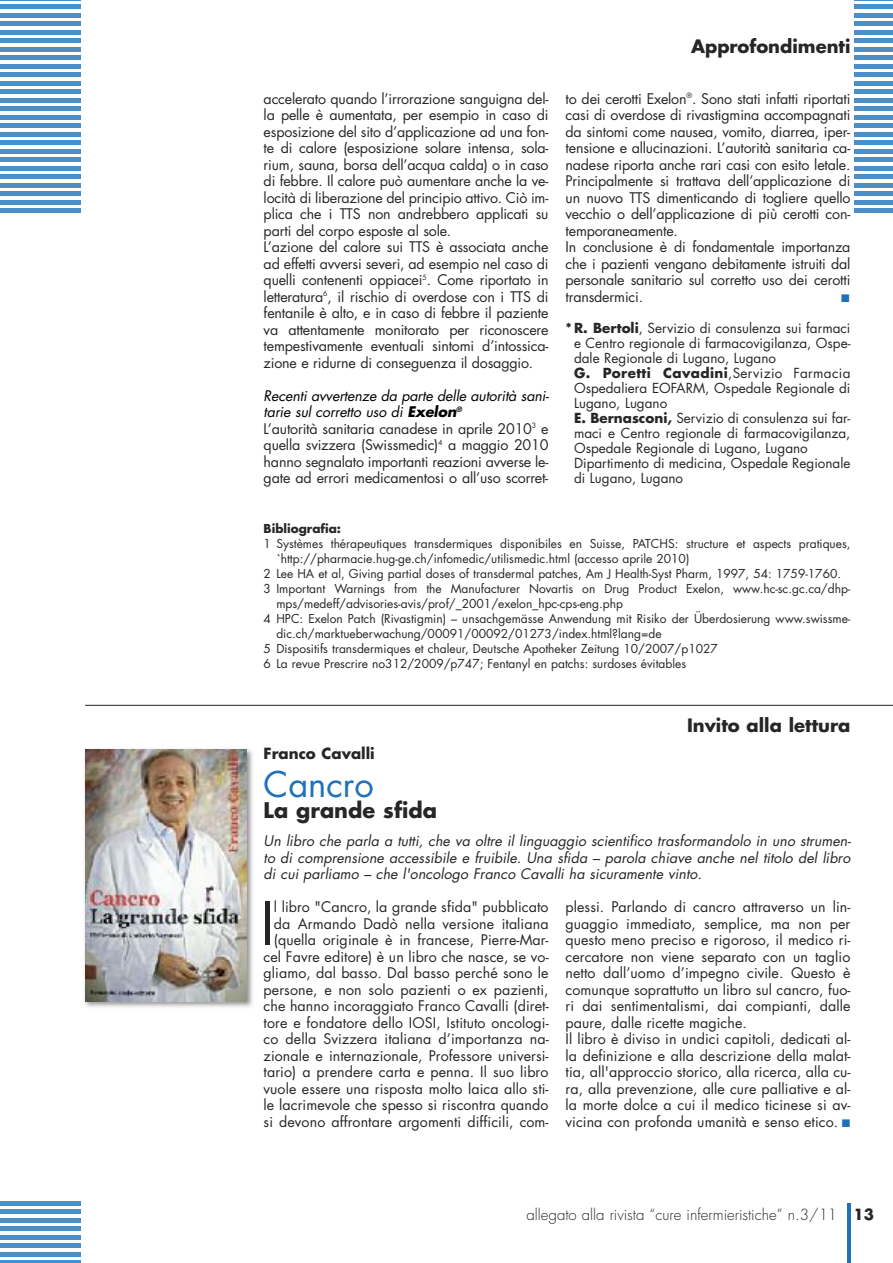
<style>
.page{position:relative;width:893px;height:1263px;background:#fff}
.page>*{position:absolute;margin:0;border:0;box-sizing:border-box;transform-origin:0 0}
.t1{font:58.05px "Futura";color:#272627}
.t2{font:34.5px "Futura";color:#1f71b9}
.t3{font:700 21px "Futura";color:#272627}
.t4{font:700 18px "Futura";color:#272627}
.t5{font:300 15px "Futura";color:#272627}
.t6{font:700 15px "Futura";color:#272627}
.t7{font:14.25px/16.5px "Futura";letter-spacing:-.01em;color:#272627}
.t8{font:italic 14.25px/16.5px "Futura";letter-spacing:.005em;color:#272627;text-align:justify}
.t9{font:13.5px/15px "Futura";color:#272627}
.t10{font:12px "Futura";color:#272627}
.t11{font:700 12px "Futura";color:#272627}
.s1{font-style:italic;color:#000}
.s2{font-weight:700;font-style:italic;color:#000}
.s3{font-weight:700}
</style>
<div class="page">
<hr style="left:0;top:1261px;width:81px;height:2px;background:#4c8ec7">
<hr style="left:0;top:1252px;width:81px;height:4px;background:#4c8ec7">
<hr style="left:0;top:1244px;width:81px;height:4px;background:#4c8ec7">
<hr style="left:0;top:1235px;width:81px;height:4px;background:#4c8ec7">
<hr style="left:0;top:1227px;width:81px;height:4px;background:#4c8ec7">
<hr style="left:0;top:1218px;width:81px;height:4px;background:#4c8ec7">
<hr style="left:0;top:1210px;width:81px;height:4px;background:#4c8ec7">
<hr style="left:0;top:1201px;width:81px;height:4px;background:#4c8ec7">
<hr style="left:847px;top:1203px;width:4px;height:60px;background:#1f71b9">
<hr style="left:855px;top:209px;width:38px;height:4px;background:#4c8ec7">
<hr style="left:855px;top:200px;width:38px;height:4px;background:#4c8ec7">
<hr style="left:855px;top:192px;width:38px;height:4px;background:#4c8ec7">
<hr style="left:855px;top:183px;width:38px;height:4px;background:#4c8ec7">
<hr style="left:855px;top:175px;width:38px;height:4px;background:#4c8ec7">
<hr style="left:855px;top:166px;width:38px;height:4px;background:#4c8ec7">
<hr style="left:855px;top:158px;width:38px;height:4px;background:#4c8ec7">
<hr style="left:855px;top:149px;width:38px;height:4px;background:#4c8ec7">
<hr style="left:855px;top:141px;width:38px;height:4px;background:#4c8ec7">
<hr style="left:855px;top:132px;width:38px;height:4px;background:#4c8ec7">
<hr style="left:855px;top:124px;width:38px;height:4px;background:#4c8ec7">
<hr style="left:855px;top:115px;width:38px;height:4px;background:#4c8ec7">
<hr style="left:855px;top:107px;width:38px;height:4px;background:#4c8ec7">
<hr style="left:855px;top:98px;width:38px;height:4px;background:#4c8ec7">
<hr style="left:855px;top:90px;width:38px;height:4px;background:#4c8ec7">
<hr style="left:855px;top:81px;width:38px;height:4px;background:#4c8ec7">
<hr style="left:855px;top:73px;width:38px;height:4px;background:#4c8ec7">
<hr style="left:855px;top:64px;width:38px;height:4px;background:#4c8ec7">
<hr style="left:855px;top:56px;width:38px;height:4px;background:#4c8ec7">
<hr style="left:855px;top:47px;width:38px;height:4px;background:#4c8ec7">
<hr style="left:855px;top:39px;width:38px;height:4px;background:#4c8ec7">
<hr style="left:855px;top:30px;width:38px;height:4px;background:#4c8ec7">
<div style="left:855px;top:21px;width:38px;height:5px;background:#4c8ec7"></div>
<hr style="left:855px;top:13px;width:38px;height:4px;background:#4c8ec7">
<div style="left:855px;top:4px;width:38px;height:5px;background:#4c8ec7"></div>
<hr style="left:855px;top:0;width:38px;height:1px;background:#4c8ec7">
<hr style="left:0;top:209px;width:81px;height:4px;background:#4c8ec7">
<hr style="left:0;top:200px;width:81px;height:4px;background:#4c8ec7">
<hr style="left:0;top:192px;width:81px;height:4px;background:#4c8ec7">
<hr style="left:0;top:183px;width:81px;height:4px;background:#4c8ec7">
<hr style="left:0;top:175px;width:81px;height:4px;background:#4c8ec7">
<hr style="left:0;top:166px;width:81px;height:4px;background:#4c8ec7">
<hr style="left:0;top:158px;width:81px;height:4px;background:#4c8ec7">
<hr style="left:0;top:149px;width:81px;height:4px;background:#4c8ec7">
<hr style="left:0;top:141px;width:81px;height:4px;background:#4c8ec7">
<hr style="left:0;top:132px;width:81px;height:4px;background:#4c8ec7">
<hr style="left:0;top:124px;width:81px;height:4px;background:#4c8ec7">
<hr style="left:0;top:115px;width:81px;height:4px;background:#4c8ec7">
<hr style="left:0;top:107px;width:81px;height:4px;background:#4c8ec7">
<hr style="left:0;top:98px;width:81px;height:4px;background:#4c8ec7">
<hr style="left:0;top:90px;width:81px;height:4px;background:#4c8ec7">
<hr style="left:0;top:81px;width:81px;height:4px;background:#4c8ec7">
<hr style="left:0;top:73px;width:81px;height:4px;background:#4c8ec7">
<hr style="left:0;top:64px;width:81px;height:4px;background:#4c8ec7">
<hr style="left:0;top:56px;width:81px;height:4px;background:#4c8ec7">
<hr style="left:0;top:47px;width:81px;height:4px;background:#4c8ec7">
<hr style="left:0;top:39px;width:81px;height:4px;background:#4c8ec7">
<hr style="left:0;top:30px;width:81px;height:4px;background:#4c8ec7">
<div style="left:0;top:21px;width:81px;height:5px;background:#4c8ec7"></div>
<hr style="left:0;top:13px;width:81px;height:4px;background:#4c8ec7">
<div style="left:0;top:4px;width:81px;height:5px;background:#4c8ec7"></div>
<hr style="left:0;top:0;width:81px;height:1px;background:#4c8ec7">
<img style="left:84px;top:749px;width:169px;height:258px">
<img style="left:85px;top:749px;width:162px;height:252px">
<hr style="left:85px;top:705px;width:808px;height:1px;background:#272627">
<p class="t7" style="left:264px;top:91px;width:286px">accelerato quando l’irrorazione sanguigna del&shy;la pelle è aumentata, per esempio in caso di esposizione del sito d’applicazione ad una fon&shy;te di calore (esposizione solare intensa, sola&shy;rium, sauna, borsa dell’acqua calda) o in caso di febbre. Il calore può aumentare anche la ve&shy;locità di liberazione del principio attivo. Ciò im&shy;plica che i TTS non andrebbero applicati su parti del corpo esposte al sole.<br>L’azione del calore sui TTS è associata anche ad effetti avversi severi, ad esempio nel caso di quelli contenenti oppiacei<sup>5</sup>. Come riportato in letteratura<sup>6</sup>, il rischio di overdose con i TTS di fentanile è alto, e in caso di febbre il paziente va attentamente monitorato per riconoscere tempestivamente eventuali sintomi d’intossica&shy;zione e ridurne di conseguenza il dosaggio.</p>
<p class="t7" style="left:264px;top:388px;width:287px"><span class="s1">Recenti avvertenze da parte delle autorità sani&shy;tarie sul corretto uso di</span> <span class="s2">Exelon</span><sup>®<br></sup>L’autorità sanitaria canadese in aprile 2010<sup>3</sup> e quella svizzera (Swissmedic)<sup>4</sup> a maggio 2010 hanno segnalato importanti reazioni avverse le&shy;gate ad errori medicamentosi o all’uso scorret-</p>
<p class="t4" style="left:691px;top:38px;width:161px">Approfondimenti</p>
<p class="t7" style="left:566px;top:91px;width:286px">to dei cerotti Exelon<sup>®</sup>. Sono stati infatti riportati casi di overdose di rivastigmina accompagnati da sintomi come nausea, vomito, diarrea, iper&shy;tensione e allucinazioni. L’autorità sanitaria ca&shy;nadese riporta anche rari casi con esito letale.<br>Principalmente si trattava dell’applicazione di un nuovo TTS dimenticando di togliere quello vecchio o dell’applicazione di più cerotti con&shy;temporaneamente.<br>In conclusione è di fondamentale importanza che i pazienti vengano debitamente istruiti dal personale sanitario sul corretto uso dei cerotti transdermici.</p>
<p class="t9" style="left:574px;top:322px;width:278px;text-indent:-9px"><span class="s3">*R. Bertoli</span>, Servizio di consulenza sui farmaci e Centro regionale di farmacovigilanza, Ospe&shy;dale Regionale di Lugano, Lugano<br><span class="s3">G. Poretti Cavadini</span>,Servizio Farmacia Ospedaliera EOFARM, Ospedale Regionale di Lugano, Lugano<br><span class="s3">E. Bernasconi,</span> Servizio di consulenza sui far&shy;maci e Centro regionale di farmacovigilanza, Ospedale Regionale di Lugano, Lugano Dipartimento di medicina, Ospedale Regionale di Lugano, Lugano</p>
<p class="t11" style="left:264px;top:523px;width:79px">Bibliografia:</p>
<p class="t10" style="left:264px;top:538px;width:588px">1 Systèmes thérapeutiques transdermiques disponibiles en Suisse, PATCHS: structure et aspects pratiques,</p>
<p class="t10" style="left:276px;top:553px;width:415px">`http://pharmacie.hug-ge.ch/infomedic/utilismedic.html (accesso aprile 2010)</p>
<p class="t10" style="left:264px;top:568px;width:579px">2 Lee HA et al, Giving partial doses of transdermal patches, Am J Health-Syst Pharm, 1997, 54: 1759-1760.</p>
<p class="t10" style="left:264px;top:583px;width:588px">3 Important Warnings from the Manufacturer Novartis on Drug Product Exelon, www.hc-sc.gc.ca/dhp-</p>
<p class="t10" style="left:276px;top:598px;width:348px">mps/medeff/advisories-avis/prof/_2001/exelon_hpc-cps-eng.php</p>
<p class="t10" style="left:264px;top:613px;width:588px">4 HPC: Exelon Patch (Rivastigmin) – unsachgemässe Anwendung mit Risiko der Überdosierung www.swissme-</p>
<p class="t10" style="left:276px;top:628px;width:387px">dic.ch/marktueberwachung/00091/00092/01273/index.html?lang=de</p>
<p class="t10" style="left:264px;top:643px;width:456px">5 Dispositifs transdermiques et chaleur, Deutsche Apotheker Zeitung 10/2007/p1027</p>
<p class="t10" style="left:264px;top:658px;width:424px">6 La revue Prescrire no312/2009/p747; Fentanyl en patchs: surdoses évitables</p>
<p class="t6" style="left:264px;top:747px;width:113px">Franco Cavalli</p>
<h2 class="t2" style="left:264px;top:768px;width:112px">Cancro</h2>
<h3 class="t3" style="left:264px;top:800px;width:175px">La grande sfida</h3>
<p class="t4" style="left:687px;top:717px;width:165px">Invito alla lettura</p>
<p class="t8" style="left:264px;top:834px;width:589px">Un libro che parla a tutti, che va oltre il linguaggio scientifico trasformandolo in uno strumen&shy;to di comprensione accessibile e fruibile. Una sfida – parola chiave anche nel titolo del libro di cui parliamo – che l'oncologo Franco Cavalli ha sicuramente vinto.</p>
<p class="t7" style="left:264px;top:900px;width:287px;text-align:right">l libro "Cancro, la grande sfida" pubblicato da Armando Dadò nella versione italiana (quella originale è in francese, Pierre-Mar&shy;cel Favre editore) è un libro che nasce, se vo&shy;gliamo, dal basso. Dal basso perché sono le persone, e non solo pazienti o ex pazienti, che hanno incoraggiato Franco Cavalli (diret&shy;tore e fondatore dello IOSI, Istituto oncologi&shy;co della Svizzera italiana d’importanza na&shy;zionale e internazionale, Professore universi&shy;tario) a prendere carta e penna. Il suo libro vuole essere una risposta molto laica allo sti&shy;le lacrimevole che spesso si riscontra quando si devono affrontare argomenti difficili, com-</p>
<p class="t7" style="left:565px;top:900px;width:286px">plessi. Parlando di cancro attraverso un lin&shy;guaggio immediato, semplice, ma non per questo meno preciso e rigoroso, il medico ri&shy;cercatore non viene separato con un taglio netto dall’uomo d’impegno civile. Questo è comunque soprattutto un libro sul cancro, fuo&shy;ri dai sentimentalismi, dai compianti, dalle paure, dalle ricette magiche.<br>Il libro è diviso in undici capitoli, dedicati al&shy;la definizione e alla descrizione della malat&shy;tia, all'approccio storico, alla ricerca, alla cu&shy;ra, alla prevenzione, alle cure palliative e al&shy;la morte dolce a cui il medico ticinese si av&shy;vicina con profonda umanità e senso etico.</p>
<h1 class="t1" style="left:260px;top:897px;width:15px">I</h1>
<p class="t5" style="left:527px;top:1208px;width:349px">allegato alla rivista “cure infermieristiche” n.3/11 <span class="s3">13</span></p>
</div>
